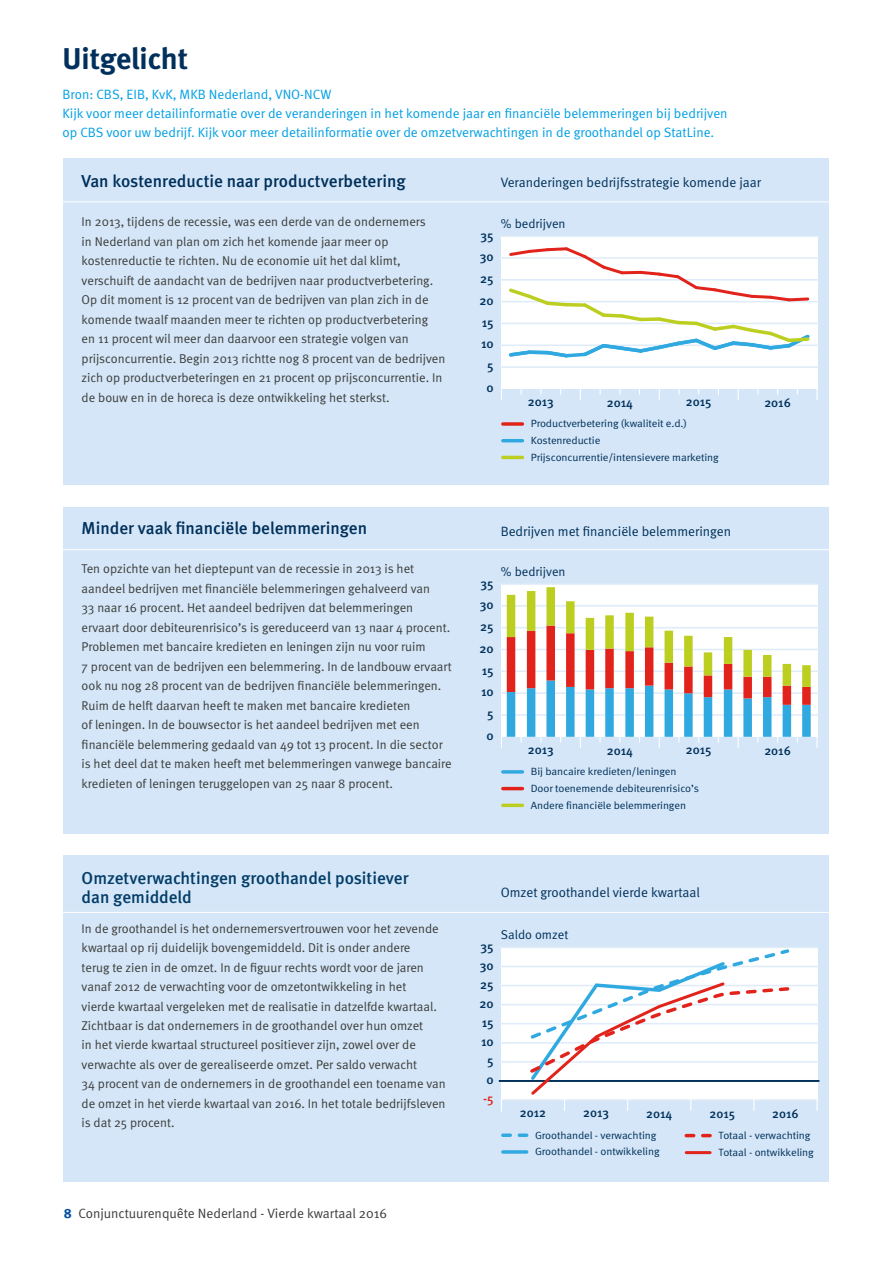
<style>
.page{position:relative;width:893px;height:1263px;background:#fff}
.page>*{position:absolute;margin:0;border:0;box-sizing:border-box;transform-origin:0 0}
.t1{font:700 30px "Meta";color:#00305b}
.t2{font:500 17.25px "Meta";color:#00305b}
.t3{font:500 17.25px/19.5px "Meta";color:#033d68}
.t4{font:13.5px/19.2px "Meta Normal";color:#009fe3}
.t5{font:13.5px "Meta Normal";color:#00305b}
.t6{font:13.5px "Meta Normal";color:#3c3c3b}
.t7{font:12.75px/19.5px "Meta Normal";color:#3c3c3b}
.t8{font:500 12.75px/21.8px "Meta";letter-spacing:-.005em;color:#00305b}
.t9{font:12.75px "Meta Normal";color:#00305b}
.t10{font:500 12.75px "Meta";color:#e2231b}
.t11{font:500 12.45px "Meta";color:#00305b}
.t12{font:10.5px/16.6px "Meta Normal";letter-spacing:-.01em;color:#00305b;scale:1.06 1}
.s1{font-family:"Meta";font-weight:700;color:#004f9f}
</style>
<div class="page">
<div style="left:64px;top:855px;width:765px;height:327px;background:#d4e6f7"></div>
<div style="left:64px;top:158px;width:765px;height:326px;background:#d4e6f7"></div>
<div style="left:64px;top:507px;width:765px;height:326px;background:#d4e6f7"></div>
<div style="left:501px;top:947px;width:317px;height:153px;background:#fff"></div>
<hr style="left:499px;top:1023px;width:320px;height:1px;background:#deecf9">
<hr style="left:499px;top:1042px;width:320px;height:1px;background:#deecf9">
<hr style="left:499px;top:985px;width:320px;height:1px;background:#deecf9">
<hr style="left:499px;top:1004px;width:320px;height:1px;background:#deecf9">
<hr style="left:499px;top:966px;width:320px;height:1px;background:#deecf9">
<hr style="left:499px;top:1080px;width:320px;height:2px;background:#00305b">
<hr style="left:499px;top:947px;width:320px;height:1px;background:#deecf9">
<hr style="left:499px;top:1061px;width:320px;height:2px;background:#deecf9">
<hr style="left:499px;top:1099px;width:320px;height:2px;background:#deecf9">
<svg style="left:503px;top:1150px;width:24px;height:4px"></svg>
<hr style="left:686px;top:1151px;width:24px;height:3px;background:#e2231b">
<svg style="left:686px;top:1134px;width:24px;height:3px"></svg>
<svg style="left:503px;top:1133px;width:24px;height:4px"></svg>
<svg style="left:816px;top:1099px;width:2px;height:12px"></svg>
<svg style="left:501px;top:1099px;width:1px;height:12px"></svg>
<svg style="left:527px;top:949px;width:265px;height:162px"></svg>
<hr style="left:499px;top:670px;width:320px;height:2px;background:#deecf9">
<hr style="left:499px;top:692px;width:320px;height:2px;background:#deecf9">
<hr style="left:499px;top:627px;width:320px;height:1px;background:#deecf9">
<hr style="left:499px;top:649px;width:320px;height:1px;background:#deecf9">
<hr style="left:499px;top:605px;width:320px;height:2px;background:#deecf9">
<hr style="left:499px;top:714px;width:320px;height:2px;background:#deecf9">
<hr style="left:499px;top:583px;width:320px;height:2px;background:#deecf9">
<hr style="left:503px;top:787px;width:19px;height:3px;background:#e2231b">
<svg style="left:503px;top:803px;width:19px;height:4px"></svg>
<svg style="left:503px;top:770px;width:19px;height:4px"></svg>
<svg style="left:501px;top:587px;width:317px;height:161px;background:#dadad3"></svg>
<div style="left:501px;top:236px;width:317px;height:153px;background:#fff"></div>
<hr style="left:499px;top:323px;width:320px;height:1px;background:#deecf9">
<hr style="left:499px;top:344px;width:320px;height:2px;background:#deecf9">
<hr style="left:499px;top:279px;width:320px;height:2px;background:#deecf9">
<hr style="left:499px;top:301px;width:320px;height:1px;background:#deecf9">
<hr style="left:499px;top:257px;width:320px;height:2px;background:#deecf9">
<hr style="left:499px;top:366px;width:320px;height:2px;background:#deecf9">
<hr style="left:499px;top:235px;width:320px;height:2px;background:#deecf9">
<hr style="left:503px;top:439px;width:19px;height:3px;background:#30a9e1">
<hr style="left:503px;top:456px;width:19px;height:3px;background:#bccf21">
<svg style="left:503px;top:422px;width:19px;height:4px"></svg>
<svg style="left:816px;top:389px;width:2px;height:11px"></svg>
<svg style="left:599px;top:389px;width:2px;height:6px"></svg>
<svg style="left:678px;top:389px;width:2px;height:6px"></svg>
<svg style="left:506px;top:247px;width:306px;height:111px"></svg>
<hr style="left:61px;top:201px;width:775px;height:1px;background:#fff">
<hr style="left:61px;top:912px;width:775px;height:1px;background:#fff">
<hr style="left:61px;top:549px;width:775px;height:1px;background:#fff">
<h1 class="t1" style="left:63px;top:41px;width:127px">Uitgelicht</h1>
<p class="t4" style="left:63px;top:84px;width:667px">Bron: CBS, EIB, KvK, MKB Nederland, VNO-NCW<br>Kijk voor meer detailinformatie over de veranderingen in het komende jaar en financiële belemmeringen bij bedrijven op CBS voor uw bedrijf. Kijk voor meer detailinformatie over de omzetverwachtingen in de groothandel op StatLine.</p>
<h2 class="t2" style="left:82px;top:171px;width:325px">Van kostenreductie naar productverbetering</h2>
<p class="t7" style="left:82px;top:212px;width:365px">In 2013, tijdens de recessie, was een derde van de ondernemers<br>in Nederland van plan om zich het komende jaar meer op kostenreductie te richten. Nu de economie uit het dal klimt, verschuift de aandacht van de bedrijven naar productverbetering.<br>Op dit moment is 12 procent van de bedrijven van plan zich in de komende twaalf maanden meer te richten op productverbetering<br>en 11 procent wil meer dan daarvoor een strategie volgen van prijsconcurrentie. Begin 2013 richtte nog 8 procent van de bedrijven zich op productverbeteringen en 21 procent op prijsconcurrentie. In de bouw en in de horeca is deze ontwikkeling het sterkst.</p>
<h2 class="t2" style="left:82px;top:518px;width:287px">Minder vaak financiële belemmeringen</h2>
<p class="t7" style="left:82px;top:559px;width:372px">Ten opzichte van het dieptepunt van de recessie in 2013 is het aandeel bedrijven met financiële belemmeringen gehalveerd van<br>33 naar 16 procent. Het aandeel bedrijven dat belemmeringen ervaart door debiteurenrisico’s is gereduceerd van 13 naar 4 procent.<br>Problemen met bancaire kredieten en leningen zijn nu voor ruim<br>7 procent van de bedrijven een belemmering. In de landbouw ervaart ook nu nog 28 procent van de bedrijven financiële belemmeringen.<br>Ruim de helft daarvan heeft te maken met bancaire kredieten<br>of leningen. In de bouwsector is het aandeel bedrijven met een financiële belemmering gedaald van 49 tot 13 procent. In die sector is het deel dat te maken heeft met belemmeringen vanwege bancaire kredieten of leningen teruggelopen van 25 naar 8 procent.</p>
<h2 class="t3" style="left:82px;top:868px;width:328px">Omzetverwachtingen groothandel positiever dan gemiddeld</h2>
<p class="t7" style="left:82px;top:918px;width:366px">In de groothandel is het ondernemersvertrouwen voor het zevende kwartaal op rij duidelijk bovengemiddeld. Dit is onder andere<br>terug te zien in de omzet. In de figuur rechts wordt voor de jaren vanaf 2012 de verwachting voor de omzetontwikkeling in het<br>vierde kwartaal vergeleken met de realisatie in datzelfde kwartaal.<br>Zichtbaar is dat ondernemers in de groothandel over hun omzet<br>in het vierde kwartaal structureel positiever zijn, zowel over de verwachte als over de gerealiseerde omzet. Per saldo verwacht<br>34 procent van de ondernemers in de groothandel een toename van de omzet in het vierde kwartaal van 2016. In het totale bedrijfsleven is dat 25 procent.</p>
<p class="t6" style="left:64px;top:1205px;width:325px"><span class="s1">8</span> Conjunctuurenquête Nederland - Vierde kwartaal 2016</p>
<p class="t5" style="left:501px;top:175px;width:262px">Veranderingen bedrijfsstrategie komende jaar</p>
<p class="t8" style="left:480px;top:224px;width:15px">35<br>30</p>
<p class="t8" style="left:480px;top:268px;width:15px">25</p>
<p class="t8" style="left:480px;top:289px;width:16px">20</p>
<p class="t8" style="left:482px;top:311px;width:13px">15</p>
<p class="t8" style="left:481px;top:333px;width:14px">10</p>
<p class="t8" style="left:487px;top:355px;width:8px">5</p>
<p class="t8" style="left:487px;top:376px;width:9px">0</p>
<p class="t9" style="left:501px;top:216px;width:66px">% bedrijven</p>
<p class="t11" style="left:528px;top:395px;width:27px">2013</p>
<p class="t11" style="left:607px;top:395px;width:28px">2014</p>
<p class="t11" style="left:686px;top:395px;width:27px">2015</p>
<p class="t11" style="left:764px;top:395px;width:28px">2016</p>
<p class="t12" style="left:531px;top:415px;width:149px">Productverbetering (kwaliteit e.d.)</p>
<p class="t12" style="left:531px;top:432px;width:179px">Kostenreductie<br>Prijsconcurrentie/intensievere marketing</p>
<p class="t5" style="left:501px;top:523px;width:232px">Bedrijven met financiële belemmeringen</p>
<p class="t8" style="left:480px;top:572px;width:15px">35<br>30</p>
<p class="t8" style="left:480px;top:616px;width:15px">25</p>
<p class="t8" style="left:480px;top:637px;width:16px">20</p>
<p class="t8" style="left:482px;top:659px;width:13px">15</p>
<p class="t8" style="left:481px;top:681px;width:14px">10</p>
<p class="t8" style="left:487px;top:703px;width:8px">5</p>
<p class="t8" style="left:487px;top:724px;width:9px">0</p>
<p class="t9" style="left:501px;top:564px;width:66px">% bedrijven</p>
<p class="t11" style="left:528px;top:742px;width:27px">2013</p>
<p class="t11" style="left:607px;top:743px;width:28px">2014</p>
<p class="t11" style="left:686px;top:743px;width:27px">2015</p>
<p class="t11" style="left:764px;top:743px;width:28px">2016</p>
<p class="t12" style="left:531px;top:763px;width:139px">Bij bancaire kredieten/leningen</p>
<p class="t12" style="left:531px;top:780px;width:160px">Door toenemende debiteurenrisico’s<br>Andere financiële belemmeringen</p>
<p class="t5" style="left:501px;top:885px;width:201px">Omzet groothandel vierde kwartaal</p>
<p class="t8" style="left:480px;top:937px;width:15px;line-height:19px">35<br>30</p>
<p class="t8" style="left:480px;top:973px;width:15px">25</p>
<p class="t8" style="left:480px;top:992px;width:16px">20</p>
<p class="t8" style="left:482px;top:1011px;width:13px">15</p>
<p class="t8" style="left:481px;top:1030px;width:14px">10</p>
<p class="t8" style="left:487px;top:1050px;width:8px">5</p>
<p class="t8" style="left:487px;top:1069px;width:9px">0</p>
<p class="t10" style="left:483px;top:1091px;width:12px">-5</p>
<p class="t9" style="left:501px;top:927px;width:69px">Saldo omzet</p>
<p class="t11" style="left:520px;top:1106px;width:28px">2012</p>
<p class="t11" style="left:583px;top:1106px;width:27px">2013</p>
<p class="t11" style="left:646px;top:1106px;width:27px">2014</p>
<p class="t11" style="left:710px;top:1106px;width:27px">2015</p>
<p class="t11" style="left:772px;top:1106px;width:28px">2016</p>
<p class="t12" style="left:535px;top:1126px;width:116px">Groothandel - verwachting</p>
<p class="t12" style="left:718px;top:1127px;width:88px">Totaal - verwachting</p>
<p class="t12" style="left:535px;top:1143px;width:119px">Groothandel - ontwikkeling</p>
<p class="t12" style="left:718px;top:1144px;width:91px">Totaal - ontwikkeling</p>
</div>
